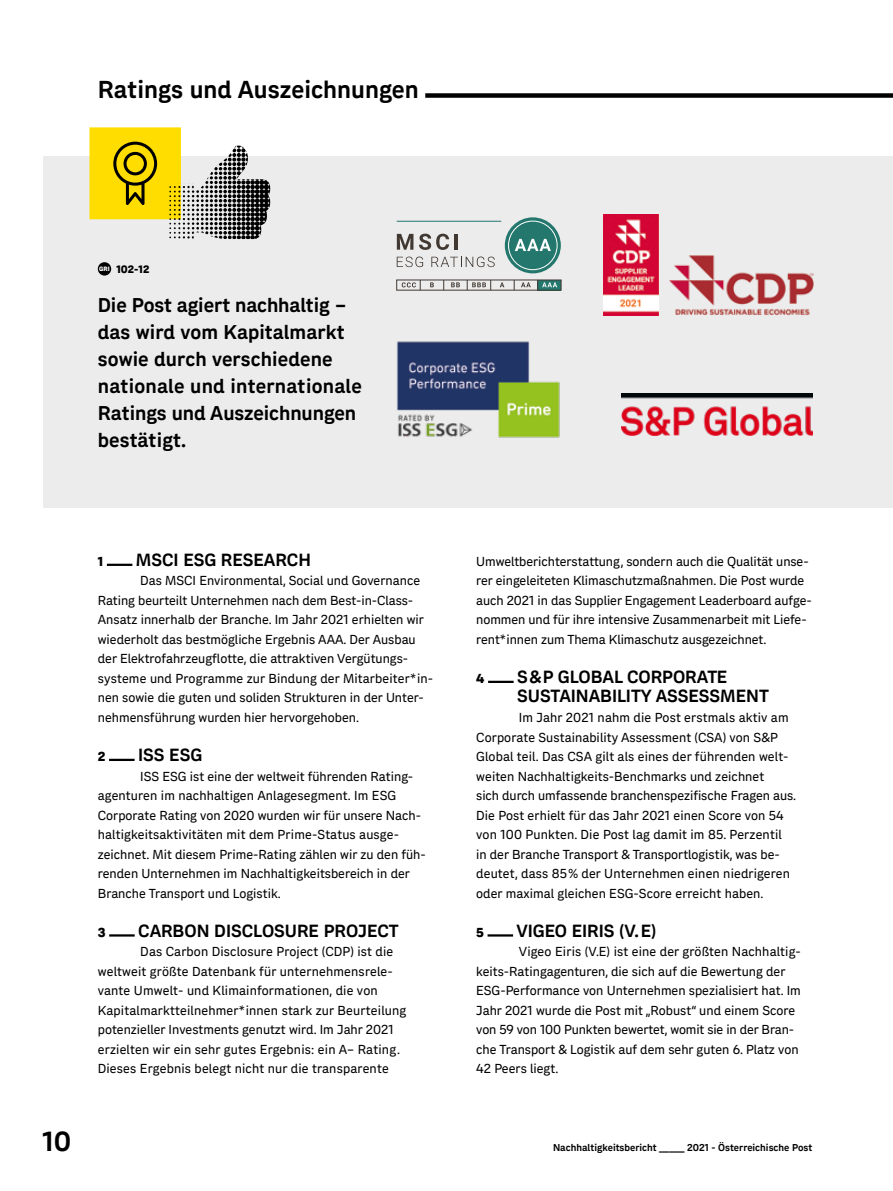
<style>
.page{position:relative;width:893px;height:1191px;background:#fff}
.page>*{position:absolute;margin:0;border:0;box-sizing:border-box;transform-origin:0 0}
.t1{font:700 27px "Post Sans";color:#000}
.t2{font:700 24px "Post Sans";color:#000}
.t3{font:700 19.5px/27px "Post Sans";letter-spacing:.005em;color:#000}
.t4{font:700 17.25px/19.5px "Post Sans";color:#000}
.t5{font:12.75px/19.5px "Post Sans";color:#000}
.t6{font:800 12.75px "Post Sans";color:#000}
.t7{font:800 10.5px "Post Sans";color:#000}
.t8{font:700 9.75px "Post Sans";color:#000}
</style>
<div class="page">
<div style="left:44px;top:156px;width:849px;height:351px;background:#ececed"></div>
<img style="left:396px;top:341px;width:164px;height:97px">
<img style="left:669px;top:255px;width:144px;height:61px">
<img style="left:621px;top:394px;width:191px;height:42px">
<hr style="left:397px;top:221px;width:104px;height:1px;background:#24776d">
<div style="left:505px;top:217px;width:56px;height:56px;background:#24776d;border-radius:50%"></div>
<div style="left:508px;top:221px;width:49px;height:49px;border:1px solid #fff;border-radius:50%"></div>
<svg style="left:515px;top:239px;width:36px;height:12px"></svg>
<div style="left:538px;top:280px;width:23px;height:10px;background:#24776d"></div>
<svg style="left:521px;top:282px;width:10px;height:5px"></svg>
<svg style="left:451px;top:282px;width:9px;height:5px"></svg>
<svg style="left:402px;top:280px;width:19px;height:10px"></svg>
<svg style="left:430px;top:282px;width:4px;height:5px"></svg>
<svg style="left:467px;top:280px;width:24px;height:10px"></svg>
<svg style="left:500px;top:282px;width:4px;height:5px"></svg>
<svg style="left:537px;top:280px;width:20px;height:10px"></svg>
<svg style="left:397px;top:234px;width:16px;height:16px"></svg>
<svg style="left:419px;top:234px;width:30px;height:16px"></svg>
<hr style="left:455px;top:234px;width:3px;height:16px;background:#413831">
<svg style="left:397px;top:256px;width:26px;height:11px"></svg>
<svg style="left:431px;top:256px;width:64px;height:11px"></svg>
<div style="left:89px;top:127px;width:92px;height:92px;background:#fd0;border:5px solid #fd0"></div>
<svg style="left:113px;top:142px;width:44px;height:63px"></svg>
<img style="left:603px;top:215px;width:55px;height:100px">
<svg style="left:169px;top:146px;width:101px;height:93px"></svg>
<div style="left:425px;top:93px;width:468px;height:5px;background:#000"></div>
<div style="left:98px;top:262px;width:13px;height:13px;background:#000;border-radius:50%"></div>
<hr style="left:107px;top:563px;width:25px;height:3px;background:#000">
<hr style="left:109px;top:758px;width:26px;height:3px;background:#000">
<hr style="left:109px;top:934px;width:26px;height:2px;background:#000">
<hr style="left:488px;top:680px;width:26px;height:3px;background:#000">
<hr style="left:488px;top:934px;width:25px;height:2px;background:#000">
<h2 class="t2" style="left:98px;top:74px;width:323px">Ratings und Auszeichnungen</h2>
<p class="t7" style="left:99px;top:263px;width:52px"><sup>GRI</sup> 102-12</p>
<h3 class="t3" style="left:98px;top:292px;width:266px">Die Post agiert nachhaltig – das wird vom Kapitalmarkt sowie durch verschiedene nationale und internationale<br>Ratings und Auszeichnungen bestätigt.</h3>
<p class="t6" style="left:98px;top:553px;width:7px">1</p>
<h3 class="t4" style="left:136px;top:550px;width:177px">MSCI ESG RESEARCH</h3>
<p class="t5" style="left:98px;top:571px;width:337px;text-indent:43px">Das MSCI Environmental, Social und Governance Rating beurteilt Unternehmen nach dem Best-in-Class-Ansatz innerhalb der Branche. Im Jahr 2021 erhielten wir wiederholt das bestmögliche Ergebnis AAA. Der Ausbau der Elektrofahrzeugflotte, die attraktiven Vergütungs&shy;systeme und Programme zur Bindung der Mitarbeiter*in&shy;nen sowie die guten und soliden Strukturen in der Unter&shy;nehmensführung wurden hier hervorgehoben.</p>
<p class="t6" style="left:98px;top:748px;width:9px">2</p>
<h3 class="t4" style="left:138px;top:745px;width:66px">ISS ESG</h3>
<p class="t5" style="left:98px;top:766px;width:328px;text-indent:43px">ISS ESG ist eine der weltweit führenden Rating&shy;agenturen im nachhaltigen Anlagesegment. Im ESG Corporate Rating von 2020 wurden wir für unsere Nach&shy;haltigkeitsaktivitäten mit dem Prime-Status ausge&shy;zeichnet. Mit diesem Prime-Rating zählen wir zu den füh&shy;renden Unternehmen im Nachhaltigkeitsbereich in der Branche Transport und Logistik.</p>
<p class="t6" style="left:98px;top:923px;width:9px">3</p>
<h3 class="t4" style="left:138px;top:920px;width:262px">CARBON DISCLOSURE PROJECT</h3>
<p class="t5" style="left:98px;top:941px;width:310px;text-indent:43px">Das Carbon Disclosure Project (CDP) ist die weltweit größte Datenbank für unternehmensrele&shy;vante Umwelt- und Klimainformationen, die von Kapitalmarktteilnehmer*innen stark zur Beurteilung potenzieller Investments genutzt wird. Im Jahr 2021 erzielten wir ein sehr gutes Ergebnis: ein A– Rating.<br>Dieses Ergebnis belegt nicht nur die transparente</p>
<p class="t5" style="left:476px;top:551px;width:337px">Umweltberichterstattung, sondern auch die Qualität unse&shy;rer eingeleiteten Klimaschutzmaßnahmen. Die Post wurde auch 2021 in das Supplier Engagement Leaderboard aufge&shy;nommen und für ihre intensive Zusammenarbeit mit Liefe&shy;rent*innen zum Thema Klimaschutz ausgezeichnet.</p>
<p class="t6" style="left:476px;top:670px;width:10px">4</p>
<h3 class="t4" style="left:517px;top:667px;width:253px">S &amp; P GLOBAL CORPORATE<br>SUSTAINABILITY ASSESSMENT</h3>
<p class="t5" style="left:476px;top:707px;width:321px;text-indent:43px">Im Jahr 2021 nahm die Post erstmals aktiv am Corporate Sustainability Assessment (CSA) von S&amp;P Global teil. Das CSA gilt als eines der führenden welt&shy;weiten Nachhaltigkeits-Benchmarks und zeichnet<br>sich durch umfassende branchenspezifische Fragen aus.<br>Die Post erhielt für das Jahr 2021 einen Score von 54 von 100 Punkten. Die Post lag damit im 85. Perzentil<br>in der Branche Transport &amp; Transportlogistik, was be-- deutet, dass 85 % der Unternehmen einen niedrigeren oder maximal gleichen ESG-Score erreicht haben.</p>
<p class="t6" style="left:476px;top:923px;width:9px">5</p>
<h3 class="t4" style="left:517px;top:920px;width:141px">VIGEO EIRIS (V. E)</h3>
<p class="t5" style="left:476px;top:941px;width:326px;text-indent:43px">Vigeo Eiris (V.E) ist eine der größten Nachhaltig&shy;keits-Ratingagenturen, die sich auf die Bewertung der ESG-Performance von Unternehmen spezialisiert hat. Im Jahr 2021 wurde die Post mit „Robust“ und einem Score von 59 von 100 Punkten bewertet, womit sie in der Bran&shy;che Transport &amp; Logistik auf dem sehr guten 6. Platz von 42 Peers liegt.</p>
<h1 class="t1" style="left:43px;top:1124px;width:30px">10</h1>
<p class="t8" style="left:553px;top:1141px;width:261px">Nachhaltigkeitsbericht _____ 2021 - Österreichische Post</p>
</div>
